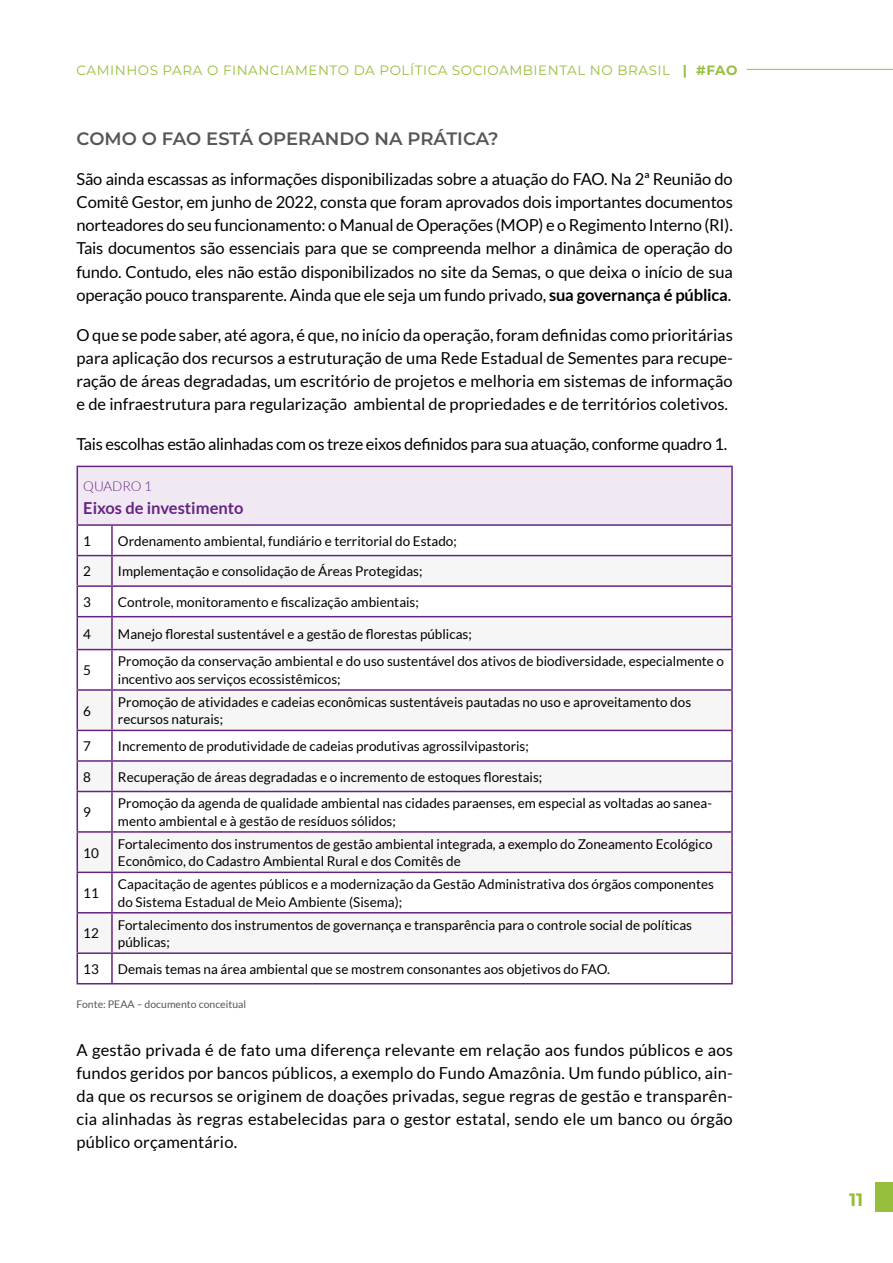
<style>
.page{position:relative;width:893px;height:1263px;background:#fff}
.page>*{position:absolute;margin:0;border:0;box-sizing:border-box;transform-origin:0 0}
.t1{font:600 18px "Montserrat";color:#575756}
.t2{font:700 18px "Montserrat";color:#96bf3d}
.t3{font:16.5px/23.1px "Lato";letter-spacing:-.01em;color:#000;text-align:justify}
.t4{font:700 16.5px "Lato";color:#662482}
.t5{font:13.5px/17.5px "Lato";color:#000}
.t6{font:13.5px "Montserrat";letter-spacing:.04em;color:#96bf3d}
.t7{font:300 13.5px "Lato";color:#662482}
.t8{font:10.5px "Lato";color:#575756}
.s1{font-weight:700}
</style>
<div class="page">
<hr style="left:747px;top:69px;width:146px;height:1px;background:#96bf3d">
<div style="left:874px;top:1183px;width:19px;height:29px;background:#96bf3d"></div>
<div style="left:77px;top:466px;width:655px;height:59px;background:#f0e9f3"></div>
<svg style="left:78px;top:556px;width:653px;height:396px;fill:#f6f6f6"></svg>
<hr style="left:77px;top:466px;width:35px;height:1px;background:#662482">
<hr style="left:77px;top:467px;width:1px;height:57px;background:#662482">
<hr style="left:112px;top:466px;width:621px;height:1px;background:#662482">
<hr style="left:731px;top:467px;width:2px;height:57px;background:#662482">
<hr style="left:77px;top:524px;width:35px;height:2px;background:#662482">
<hr style="left:112px;top:524px;width:621px;height:2px;background:#662482">
<hr style="left:111px;top:526px;width:2px;height:29px;background:#662482">
<hr style="left:731px;top:526px;width:2px;height:29px;background:#662482">
<hr style="left:77px;top:555px;width:35px;height:1px;background:#662482">
<hr style="left:112px;top:555px;width:621px;height:1px;background:#662482">
<hr style="left:111px;top:556px;width:2px;height:29px;background:#662482">
<hr style="left:731px;top:556px;width:2px;height:29px;background:#662482">
<hr style="left:77px;top:585px;width:35px;height:2px;background:#662482">
<svg style="left:77px;top:526px;width:1px;height:90px"></svg>
<hr style="left:112px;top:585px;width:621px;height:2px;background:#662482">
<hr style="left:111px;top:587px;width:2px;height:29px;background:#662482">
<hr style="left:731px;top:587px;width:2px;height:29px;background:#662482">
<hr style="left:77px;top:616px;width:35px;height:1px;background:#662482">
<hr style="left:77px;top:617px;width:1px;height:32px;background:#662482">
<hr style="left:112px;top:616px;width:621px;height:1px;background:#662482">
<hr style="left:111px;top:617px;width:2px;height:32px;background:#662482">
<hr style="left:731px;top:617px;width:2px;height:32px;background:#662482">
<hr style="left:77px;top:649px;width:35px;height:1px;background:#662482">
<hr style="left:77px;top:650px;width:1px;height:39px;background:#662482">
<hr style="left:112px;top:649px;width:621px;height:1px;background:#662482">
<hr style="left:111px;top:650px;width:2px;height:39px;background:#662482">
<hr style="left:731px;top:650px;width:2px;height:39px;background:#662482">
<hr style="left:111px;top:731px;width:2px;height:29px;background:#662482">
<hr style="left:731px;top:731px;width:2px;height:29px;background:#662482">
<hr style="left:77px;top:792px;width:1px;height:39px;background:#662482">
<hr style="left:111px;top:792px;width:2px;height:39px;background:#662482">
<hr style="left:731px;top:792px;width:2px;height:39px;background:#662482">
<hr style="left:77px;top:873px;width:1px;height:39px;background:#662482">
<hr style="left:111px;top:873px;width:2px;height:39px;background:#662482">
<hr style="left:731px;top:873px;width:2px;height:39px;background:#662482">
<hr style="left:77px;top:912px;width:35px;height:1px;background:#662482">
<hr style="left:77px;top:913px;width:1px;height:39px;background:#662482">
<hr style="left:112px;top:912px;width:621px;height:1px;background:#662482">
<hr style="left:111px;top:913px;width:2px;height:39px;background:#662482">
<hr style="left:731px;top:913px;width:2px;height:39px;background:#662482">
<hr style="left:77px;top:952px;width:35px;height:2px;background:#662482">
<svg style="left:77px;top:954px;width:1px;height:29px"></svg>
<hr style="left:112px;top:952px;width:621px;height:2px;background:#662482">
<hr style="left:111px;top:954px;width:2px;height:29px;background:#662482">
<hr style="left:731px;top:954px;width:2px;height:29px;background:#662482">
<hr style="left:77px;top:689px;width:35px;height:2px;background:#662482">
<hr style="left:77px;top:691px;width:1px;height:39px;background:#662482">
<hr style="left:77px;top:730px;width:35px;height:1px;background:#662482">
<hr style="left:112px;top:689px;width:621px;height:2px;background:#662482">
<hr style="left:111px;top:691px;width:2px;height:39px;background:#662482">
<hr style="left:112px;top:730px;width:621px;height:1px;background:#662482">
<hr style="left:731px;top:691px;width:2px;height:39px;background:#662482">
<hr style="left:77px;top:760px;width:35px;height:2px;background:#662482">
<svg style="left:77px;top:731px;width:1px;height:60px"></svg>
<hr style="left:77px;top:791px;width:35px;height:1px;background:#662482">
<hr style="left:112px;top:760px;width:621px;height:2px;background:#662482">
<hr style="left:111px;top:762px;width:2px;height:29px;background:#662482">
<hr style="left:112px;top:791px;width:621px;height:1px;background:#662482">
<hr style="left:731px;top:762px;width:2px;height:29px;background:#662482">
<hr style="left:77px;top:831px;width:35px;height:2px;background:#662482">
<hr style="left:77px;top:833px;width:1px;height:38px;background:#662482">
<hr style="left:77px;top:871px;width:35px;height:2px;background:#662482">
<hr style="left:112px;top:831px;width:621px;height:2px;background:#662482">
<hr style="left:111px;top:833px;width:2px;height:38px;background:#662482">
<hr style="left:112px;top:871px;width:621px;height:2px;background:#662482">
<hr style="left:731px;top:833px;width:2px;height:38px;background:#662482">
<hr style="left:77px;top:983px;width:35px;height:1px;background:#662482">
<hr style="left:112px;top:983px;width:621px;height:1px;background:#662482">
<p class="t6" style="left:77px;top:61px;width:662px">CAMINHOS PARA O FINANCIAMENTO DA POLÍTICA SOCIOAMBIENTAL NO BRASIL <span class="s1">| #FAO</span></p>
<p class="t1" style="left:77px;top:126px;width:423px">COMO O FAO ESTÁ OPERANDO NA PRÁTICA?</p>
<p class="t3" style="left:77px;top:167px;width:658px">São ainda escassas as informações disponibilizadas sobre a atuação do FAO. Na 2ª Reunião do Comitê Gestor, em junho de 2022, consta que foram aprovados dois importantes documentos norteadores do seu funcionamento: o Manual de Operações (MOP) e o Regimento Interno (RI).<br>Tais documentos são essenciais para que se compreenda melhor a dinâmica de operação do fundo. Contudo, eles não estão disponibilizados no site da Semas, o que deixa o início de sua operação pouco transparente. Ainda que ele seja um fundo privado, <span class="s1">sua governança é pública</span>.</p>
<p class="t3" style="left:77px;top:323px;width:658px">O que se pode saber, até agora, é que, no início da operação, foram definidas como prioritárias para aplicação dos recursos a estruturação de uma Rede Estadual de Sementes para recupe&shy;ração de áreas degradadas, um escritório de projetos e melhoria em sistemas de informação e de infraestrutura para regularização ambiental de propriedades e de territórios coletivos.</p>
<p class="t3" style="left:77px;top:432px;width:652px">Tais escolhas estão alinhadas com os treze eixos definidos para sua atuação, conforme quadro 1.</p>
<p class="t7" style="left:83px;top:479px;width:70px">QUADRO 1</p>
<p class="t4" style="left:83px;top:498px;width:162px">Eixos de investimento</p>
<p class="t5" style="left:83px;top:532px;width:9px">1</p>
<p class="t5" style="left:118px;top:532px;width:340px">Ordenamento ambiental, fundiário e territorial do Estado;</p>
<p class="t5" style="left:83px;top:562px;width:9px">2</p>
<p class="t5" style="left:118px;top:562px;width:306px">Implementação e consolidação de Áreas Protegidas;</p>
<p class="t5" style="left:83px;top:593px;width:9px">3</p>
<p class="t5" style="left:118px;top:593px;width:302px">Controle, monitoramento e fiscalização ambientais;</p>
<p class="t5" style="left:83px;top:625px;width:9px">4</p>
<p class="t5" style="left:118px;top:625px;width:355px">Manejo florestal sustentável e a gestão de florestas públicas;</p>
<p class="t5" style="left:83px;top:661px;width:9px">5</p>
<p class="t5" style="left:118px;top:653px;width:608px">Promoção da conservação ambiental e do uso sustentável dos ativos de biodiversidade, especialmente o incentivo aos serviços ecossistêmicos;</p>
<p class="t5" style="left:83px;top:702px;width:9px">6</p>
<p class="t5" style="left:118px;top:693px;width:575px">Promoção de atividades e cadeias econômicas sustentáveis pautadas no uso e aproveitamento dos recursos naturais;</p>
<p class="t5" style="left:83px;top:737px;width:9px">7</p>
<p class="t5" style="left:118px;top:737px;width:412px">Incremento de produtividade de cadeias produtivas agrossilvipastoris;</p>
<p class="t5" style="left:83px;top:768px;width:9px">8</p>
<p class="t5" style="left:118px;top:768px;width:426px">Recuperação de áreas degradadas e o incremento de estoques florestais;</p>
<p class="t5" style="left:83px;top:803px;width:9px">9</p>
<p class="t5" style="left:118px;top:795px;width:596px">Promoção da agenda de qualidade ambiental nas cidades paraenses, em especial as voltadas ao sanea&shy;mento ambiental e à gestão de resíduos sólidos;</p>
<p class="t5" style="left:83px;top:844px;width:17px">10</p>
<p class="t5" style="left:118px;top:835px;width:596px">Fortalecimento dos instrumentos de gestão ambiental integrada, a exemplo do Zoneamento Ecológico<br>Econômico, do Cadastro Ambiental Rural e dos Comitês de</p>
<p class="t5" style="left:83px;top:884px;width:17px">11</p>
<p class="t5" style="left:118px;top:875px;width:598px">Capacitação de agentes públicos e a modernização da Gestão Administrativa dos órgãos componentes do Sistema Estadual de Meio Ambiente (Sisema);</p>
<p class="t5" style="left:83px;top:925px;width:17px">12</p>
<p class="t5" style="left:118px;top:916px;width:576px">Fortalecimento dos instrumentos de governança e transparência para o controle social de políticas públicas;</p>
<p class="t5" style="left:83px;top:960px;width:17px">13</p>
<p class="t5" style="left:118px;top:960px;width:494px">Demais temas na área ambiental que se mostrem consonantes aos objetivos do FAO.</p>
<p class="t8" style="left:77px;top:998px;width:171px">Fonte: PEAA – documento conceitual</p>
<p class="t3" style="left:77px;top:1038px;width:658px">A gestão privada é de fato uma diferença relevante em relação aos fundos públicos e aos fundos geridos por bancos públicos, a exemplo do Fundo Amazônia. Um fundo público, ain&shy;da que os recursos se originem de doações privadas, segue regras de gestão e transparên&shy;cia alinhadas às regras estabelecidas para o gestor estatal, sendo ele um banco ou órgão público orçamentário.</p>
<p class="t2" style="left:849px;top:1186px;width:16px">11</p>
</div>
